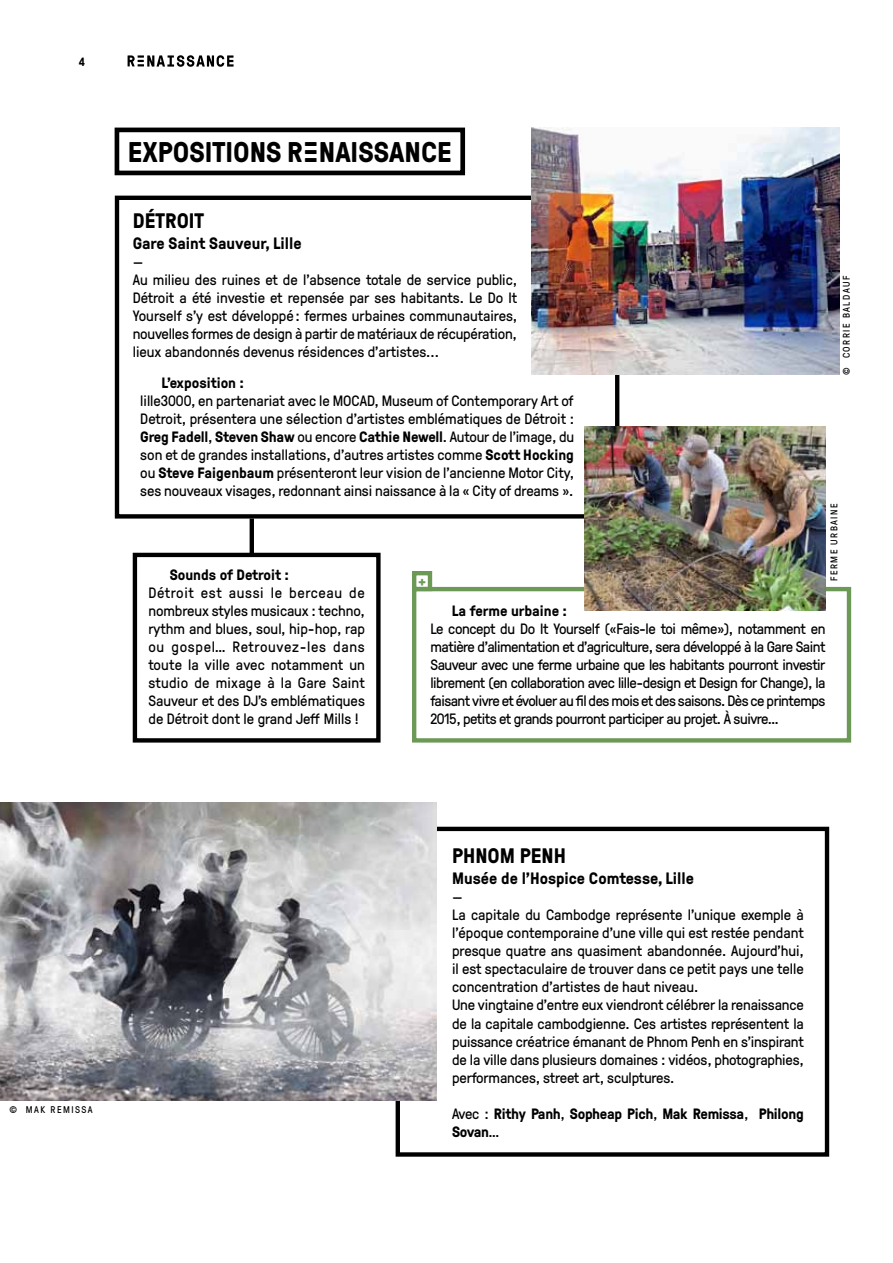
<style>
.page{position:relative;width:893px;height:1263px;background:#fff}
.page>*{position:absolute;margin:0;border:0;box-sizing:border-box;transform-origin:0 0}
.t1{font:700 28.5px "GT Pressura";color:#000}
.t2{font:700 21px "GT Pressura";color:#000}
.t3{font:700 16.5px "GT Pressura";color:#000}
.t4{font:15px/18px "GT Pressura";letter-spacing:-.005em;color:#000;text-align:justify}
.t5{font:700 15px/18px "GT Pressura";letter-spacing:-.015em;color:#000}
.t6{font:700 15px "GT Pressura";color:#6d9a57}
.t7{font:700 12px "GT Pressura";color:#000}
.t8{font:9.75px "GT Pressura";letter-spacing:.15em;color:#000}
.s1{font-family:"Renaissance Mono"}
.s2{font-weight:700}
.s3{font-weight:400}
</style>
<div class="page">
<svg style="left:128px;top:55px;width:106px;height:12px"></svg>
<div style="left:412px;top:587px;width:439px;height:155px;background:#fff;border:4px solid #6d9957"></div>
<div style="left:115px;top:196px;width:504px;height:323px;border:4px solid #000"></div>
<div style="left:396px;top:827px;width:433px;height:330px;border:4px solid #000"></div>
<div style="left:115px;top:128px;width:350px;height:47px;border:5px solid #000"></div>
<img style="left:0;top:802px;width:436px;height:298px">
<img style="left:531px;top:128px;width:309px;height:247px">
<div style="left:133px;top:553px;width:248px;height:189px;border:4px solid #000"></div>
<img style="left:585px;top:427px;width:241px;height:183px">
<div style="left:412px;top:571px;width:20px;height:20px;border:4px solid #6d9957"></div>
<hr style="left:250px;top:519px;width:4px;height:38px;background:#000">
<p class="t7" style="left:79px;top:53px;width:8px">4</p>
<h1 class="t1" style="left:128px;top:131px;width:326px">expositions R<span class="s1">e</span>naissance</h1>
<h2 class="t2" style="left:133px;top:205px;width:12px">DÉTROIT</h2>
<p class="t3" style="left:133px;top:231px;width:170px">Gare Saint Sauveur, Lille</p>
<p class="t4" style="left:133px;top:252px;width:386px;text-align:left">—<br>Au milieu des ruines et de l’absence totale de service public, Détroit a été investie et repensée par ses habitants. Le Do It Yourself s’y est développé : fermes urbaines communautaires, nouvelles formes de design à partir de matériaux de récupération, lieux abandonnés devenus résidences d’artistes...</p>
<p class="t5" style="left:162px;top:373px;width:84px">L’exposition :</p>
<p class="t4" style="left:140px;top:391px;width:435px">lille3000, en partenariat avec le MOCAD, Museum of Contemporary Art of Detroit, présentera une sélection d’artistes emblématiques de Détroit :<br><span class="s2">Greg Fadell</span>, <span class="s2">Steven Shaw</span> ou encore <span class="s2">Cathie Newell</span>. Autour de l’image, du son et de grandes installations, d’autres artistes comme <span class="s2">Scott Hocking </span>ou <span class="s2">Steve Faigenbaum</span> présenteront leur vision de l’ancienne Motor City, ses nouveaux visages, redonnant ainsi naissance à la « City of dreams ».</p>
<p class="t8" style="left:840px;top:375px;width:100px;rotate:-90deg">© corrie baldauf</p>
<p class="t5" style="left:170px;top:566px;width:121px">Sounds of Detroit :</p>
<p class="t4" style="left:148px;top:583px;width:218px">Détroit est aussi le berceau de nombreux styles musicaux : techno, rythm and blues, soul, hip-hop, rap ou gospel… Retrouvez-les dans toute la ville avec notamment un studio de mixage à la Gare Saint Sauveur et des DJ’s emblématiques de Détroit dont le grand Jeff Mills !</p>
<p class="t6" style="left:418px;top:570px;width:10px">+</p>
<p class="t8" style="left:827px;top:581px;width:79px;rotate:-90deg">FERME URBAINE</p>
<p class="t5" style="left:452px;top:601px;width:117px">La ferme urbaine :</p>
<p class="t4" style="left:430px;top:619px;width:396px">Le concept du Do It Yourself («Fais-le toi même»), notamment en matière d’alimentation et d’agriculture, sera développé à la Gare Saint Sauveur avec une ferme urbaine que les habitants pourront investir librement (en collaboration avec lille-design et Design for Change), la faisant vivre et évoluer au fil des mois et des saisons. Dès ce printemps 2015, petits et grands pourront participer au projet. À suivre…</p>
<p class="t8" style="left:9px;top:1103px;width:85px">© m ak r em issa</p>
<h2 class="t2" style="left:452px;top:841px;width:14px">PHNOM</h2>
<h2 class="t2" style="left:520px;top:841px;width:12px">PENH</h2>
<p class="t3" style="left:452px;top:867px;width:243px">Musée de l’Hospice Comtesse, Lille</p>
<p class="t4" style="left:452px;top:887px;width:353px;text-align:left">—<br>La capitale du Cambodge représente l’unique exemple à l’époque contemporaine d’une ville qui est restée pendant presque quatre ans quasiment abandonnée. Aujourd’hui, il est spectaculaire de trouver dans ce petit pays une telle concentration d’artistes de haut niveau.<br>Une vingtaine d’entre eux viendront célébrer la renaissance de la capitale cambodgienne. Ces artistes représentent la puissance créatrice émanant de Phnom Penh en s’inspirant de la ville dans plusieurs domaines : vidéos, photographies, performances, street art, sculptures.</p>
<p class="t5" style="left:452px;top:1104px;width:353px"><span class="s3">Avec :</span> Rithy Panh<span class="s3">,</span> Sopheap Pich<span class="s3">,</span> Mak Remissa<span class="s3">,</span> Philong<br>Sovan<span class="s3">…</span></p>
</div>
